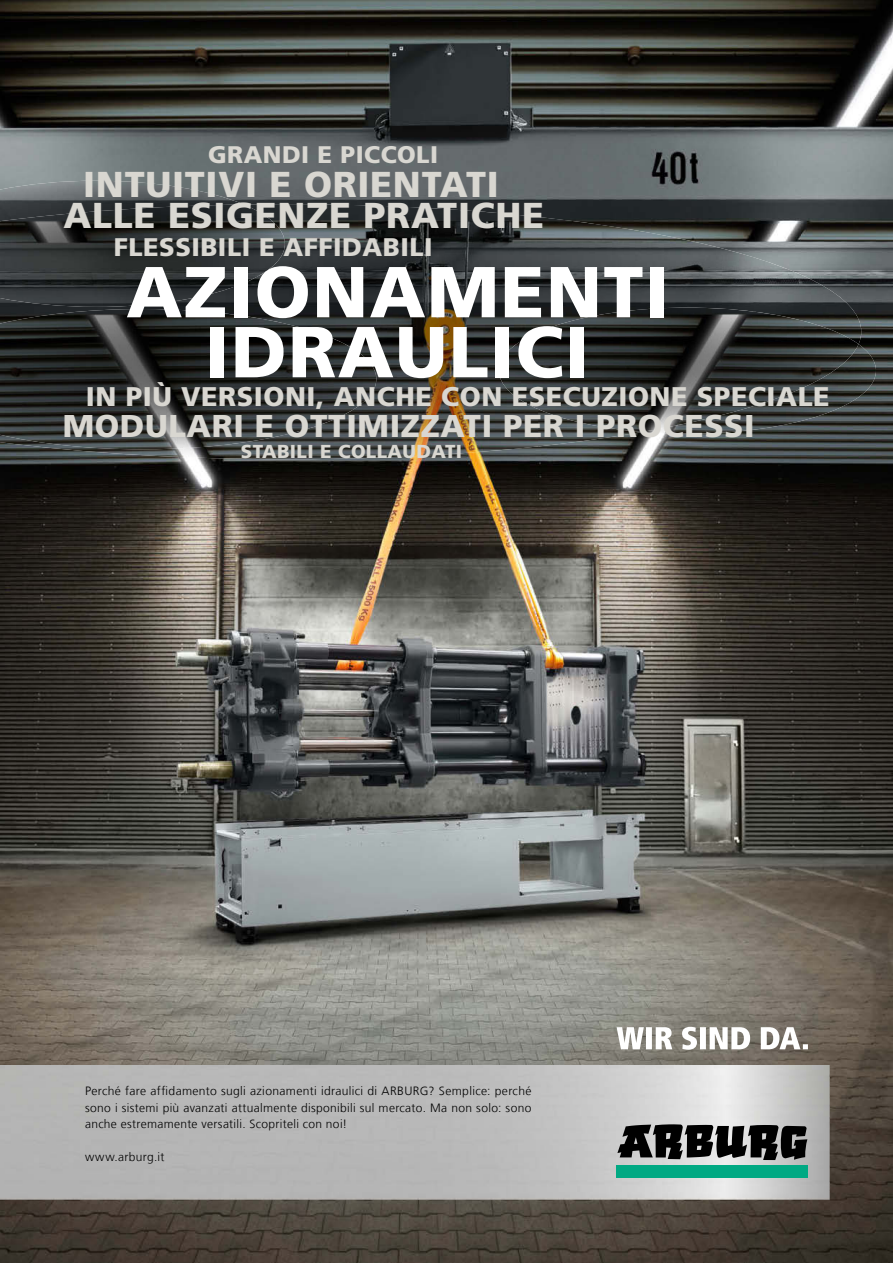
<style>
.page{position:relative;width:893px;height:1263px;background:#fff}
.page>*{position:absolute;margin:0;border:0;box-sizing:border-box;transform-origin:0 0}
.t1{font:900 72px/60px "Frutiger LT Com";letter-spacing:.02em;color:#fff;text-align:center}
.t2{font:900 36px/31.5px "Frutiger LT Com";letter-spacing:.02em;color:#d9d7d1}
.t3{font:900 31.5px "Frutiger LT Com";letter-spacing:.02em;color:#d9d7d1}
.t4{font:900 27px "Frutiger LT Com";letter-spacing:.02em;color:#d9d7d1}
.t5{font:900 25.5px "Frutiger LT Com";letter-spacing:.02em;color:#d9d7d1}
.t6{font:900 24px "Frutiger LT Com";letter-spacing:.02em;color:#d9d7d1}
.t7{font:900 18.75px "Frutiger LT Com";letter-spacing:.02em;color:#d9d7d1}
.t8{font:300 12px/16.5px "Frutiger LT Com";letter-spacing:.03em;color:#000;text-align:justify}
</style>
<div class="page">
<img style="left:0;top:0;width:893px;height:1263px">
<img style="left:215px;top:204px;width:539px;height:153px">
<img style="left:0;top:307px;width:215px;height:2px">
<img style="left:753px;top:257px;width:108px;height:87px">
<img style="left:323px;top:357px;width:216px;height:102px">
<img style="left:0;top:449px;width:323px;height:10px">
<img style="left:538px;top:432px;width:104px;height:14px">
<img style="left:642px;top:344px;width:234px;height:90px">
<img style="left:499px;top:308px;width:359px;height:124px">
<img style="left:0;top:181px;width:244px;height:23px">
<img style="left:0;top:204px;width:285px;height:103px">
<img style="left:0;top:309px;width:376px;height:140px">
<img style="left:0;top:1065px;width:829px;height:134px">
<svg style="left:617px;top:1027px;width:191px;height:23px"></svg>
<svg style="left:617px;top:1124px;width:190px;height:36px;background:#464646"></svg>
<div style="left:617px;top:1165px;width:191px;height:13px;background:#00a983"></div>
<h3 class="t6" style="left:208px;top:140px;width:231px">GRANDI E PICCOLI</h3>
<h2 class="t2" style="left:63px;top:168px;width:482px;text-indent:20px">INTUITIVI E ORIENTATI<br>ALLE ESIGENZE PRATICHE</h2>
<h3 class="t5" style="left:114px;top:231px;width:320px">FLESSIBILI E AFFIDABILI</h3>
<h1 class="t1" style="left:126px;top:262px;width:544px">AZIONAMENTI<br>IDRAULICI</h1>
<h3 class="t3" style="left:63px;top:407px;width:693px">MODULARI E OTTIMIZZATI PER I PROCESSI</h3>
<h3 class="t4" style="left:86px;top:380px;width:745px">IN PIÙ VERSIONI, ANCHE CON ESECUZIONE SPECIALE</h3>
<h3 class="t7" style="left:241px;top:440px;width:223px">STABILI E COLLAUDATI</h3>
<p class="t8" style="left:85px;top:1083px;width:448px">Perché fare affidamento sugli azionamenti idraulici di ARBURG? Semplice: perché sono i sistemi più avanzati attualmente disponibili sul mercato. Ma non solo: sono anche estremamente versatili. Scopriteli con noi!</p>
<p class="t8" style="left:85px;top:1149px;width:81px">www.arburg.it</p>
</div>
